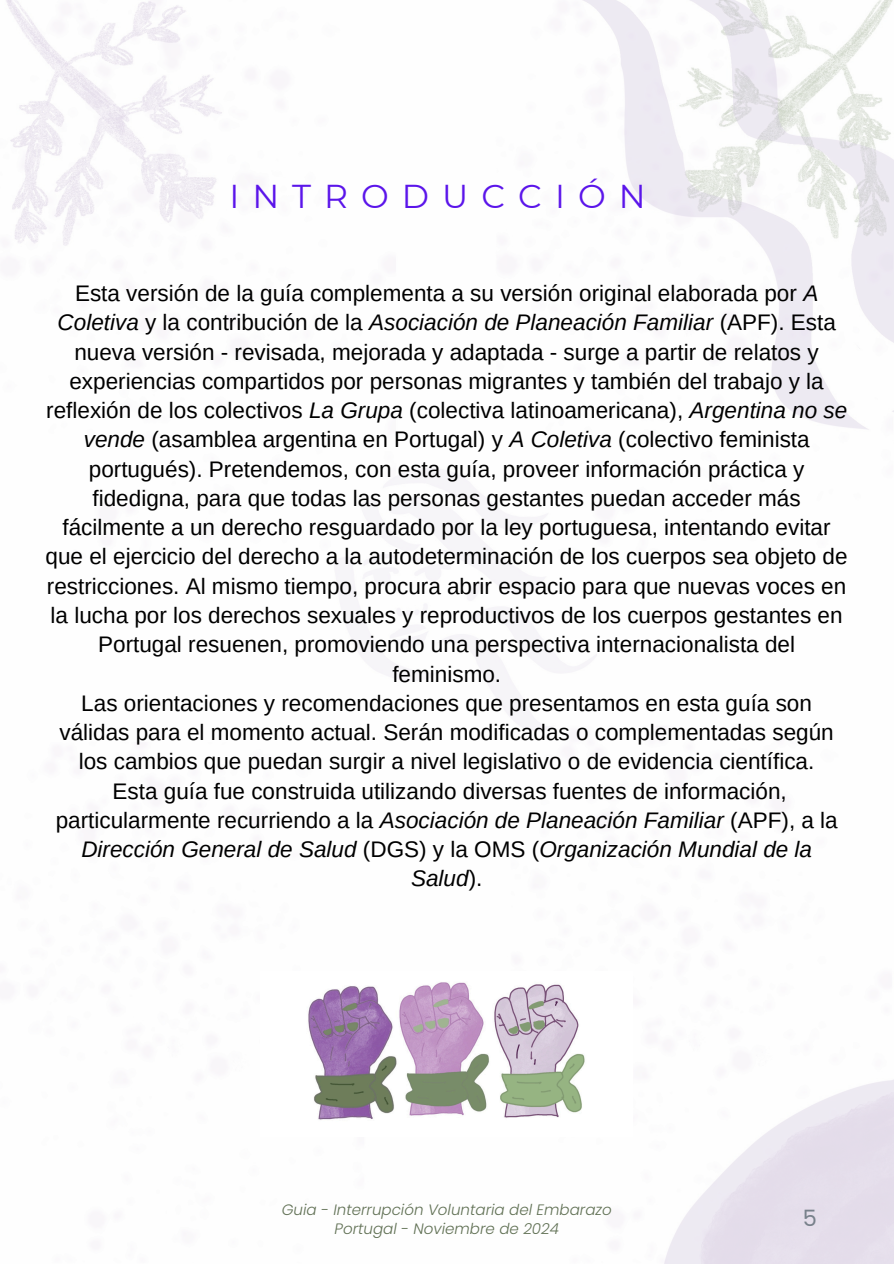
<style>
.page{position:relative;width:894px;height:1264px;background:#fff}
.page>*{position:absolute;margin:0;border:0;box-sizing:border-box;transform-origin:0 0}
.t1{font:33px "Montserrat";letter-spacing:.395em;color:#5b15ea}
.t2{font:22.5px/29.2px "Arimo";color:#000;text-align:center}
.t3{font:22.5px "Poppins";color:#78818b}
.t4{font:italic 300 15px "Poppins";color:#617155}
.s1{font-style:italic}
</style>
<div class="page">
<img style="left:6px;top:0;width:887px;height:1263px">
<img style="left:261px;top:971px;width:371px;height:165px">
<p class="t1" style="left:229px;top:176px;width:417px">INTRODUCCIÓN</p>
<p class="t2" style="left:46px;top:278px;width:803px">Esta versión de la guía complementa a su versión original elaborada por <span class="s1">A Coletiva</span> y la contribución de la <span class="s1">Asociación de Planeación Familiar</span> (APF). Esta nueva versión - revisada, mejorada y adaptada - surge a partir de relatos y experiencias compartidos por personas migrantes y también del trabajo y la reflexión de los colectivos <span class="s1">La Grupa</span> (colectiva latinoamericana), <span class="s1">Argentina no se vende</span> (asamblea argentina en Portugal) y <span class="s1">A Coletiva</span> (colectivo feminista portugués). Pretendemos, con esta guía, proveer información práctica y fidedigna, para que todas las personas gestantes puedan acceder más fácilmente a un derecho resguardado por la ley portuguesa, intentando evitar que el ejercicio del derecho a la autodeterminación de los cuerpos sea objeto de restricciones. Al mismo tiempo, procura abrir espacio para que nuevas voces en la lucha por los derechos sexuales y reproductivos de los cuerpos gestantes en Portugal resuenen, promoviendo una perspectiva internacionalista del feminismo.<br>Las orientaciones y recomendaciones que presentamos en esta guía son válidas para el momento actual. Serán modificadas o complementadas según los cambios que puedan surgir a nivel legislativo o de evidencia científica.<br>Esta guía fue construida utilizando diversas fuentes de información, particularmente recurriendo a la <span class="s1">Asociación de Planeación Familiar</span> (APF), a la <span class="s1">Dirección General de Salud</span> (DGS) y la OMS (<span class="s1">Organización Mundial de la Salud</span>).</p>
<h1 class="t4" style="left:282px;top:1198px;width:331px">Guia - Interrupción Voluntaria del Embarazo</h1>
<h2 class="t4" style="left:334px;top:1217px;width:226px">Portugal - Noviembre de 2024</h2>
<p class="t3" style="left:802px;top:1202px;width:16px">5</p>
</div>
